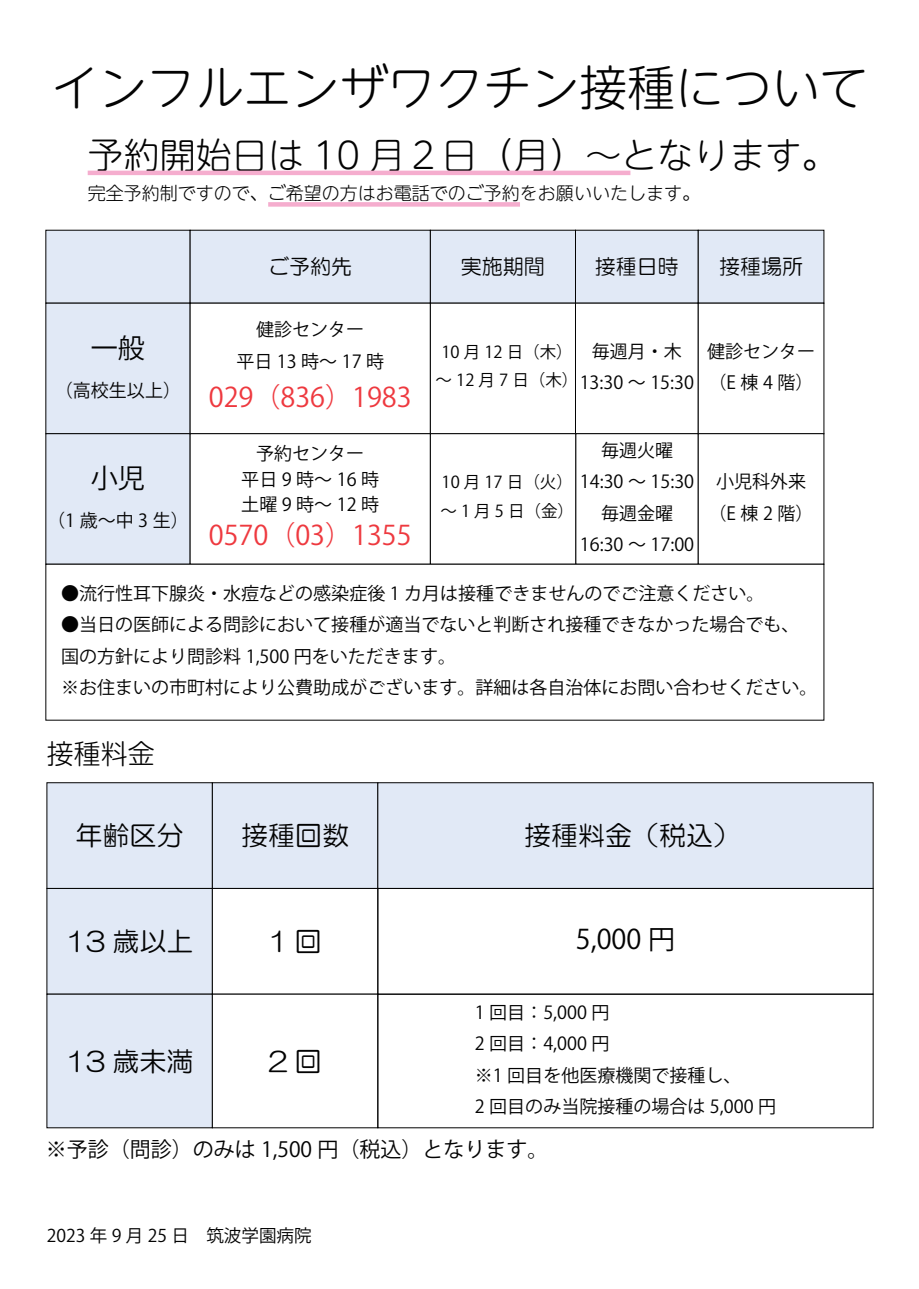
<style>
.page{position:relative;width:919px;height:1289px;background:#fff}
.page>*{position:absolute;margin:0;border:0;box-sizing:border-box;transform-origin:0 0}
.t1{font:300 48px "UD Shin M Go Pr 6 N";color:#030303}
.t2{font:300 36px "UD Shin M Go Pr 6 N";color:#030303}
.t3{font:27px "HG Maru Gothic MPRO";color:#030303}
.t4{font:27px "Koz Go Pr 6 N";color:#ee393f}
.t5{font:27px "Koz Go Pr 6 N";color:#030303}
.t6{font:300 27px "UD Shin M Go Pr 6 N";color:#030303}
.t7{font:21px "Koz Go Pr 6 N";color:#030303}
.t8{font:21px "HG Maru Gothic MPRO";color:#030303}
.t9{font:18px/31.5px "Koz Go Pr 6 N";color:#030303;text-align:center}
.t10{font:300 18px "UD Shin M Go Pr 6 N";color:#030303}
.t11{font:17.55px "Koz Go Pr 6 N";color:#030303}
.t12{font:16.5px/28.8px "Koz Go Pr 6 N";letter-spacing:.125em;color:#030303;text-align:center}
.s1{font-size:16.5px}
</style>
<div class="page">
<div style="left:268px;top:202px;width:252px;height:5px;background:#f5adce"></div>
<hr style="left:88px;top:171px;width:542px;height:4px;background:#f5adce">
<div style="left:45px;top:230px;width:145px;height:73px;background:#e1e9f6"></div>
<div style="left:190px;top:230px;width:240px;height:73px;background:#e1e9f6"></div>
<div style="left:430px;top:230px;width:146px;height:73px;background:#e1e9f6"></div>
<div style="left:575px;top:230px;width:123px;height:73px;background:#e1e9f6"></div>
<div style="left:697px;top:230px;width:127px;height:73px;background:#e1e9f6"></div>
<div style="left:45px;top:303px;width:145px;height:131px;background:#e1e9f6"></div>
<div style="left:430px;top:303px;width:146px;height:131px;background:#fff;border:1px solid #030303"></div>
<div style="left:575px;top:303px;width:123px;height:131px;background:#fff;border:1px solid #030303"></div>
<div style="left:697px;top:303px;width:127px;height:131px;background:#fff"></div>
<div style="left:45px;top:433px;width:145px;height:131px;background:#e1e9f6;border:1px solid #030303"></div>
<div style="left:190px;top:433px;width:240px;height:131px;background:#fff;border:1px solid #030303"></div>
<div style="left:430px;top:433px;width:146px;height:131px;background:#fff;border:1px solid #030303"></div>
<div style="left:575px;top:433px;width:123px;height:131px;background:#fff;border:1px solid #030303"></div>
<div style="left:697px;top:433px;width:127px;height:131px;background:#fff;border:1px solid #030303"></div>
<svg style="left:45px;top:563px;width:779px;height:158px"></svg>
<div style="left:47px;top:782px;width:166px;height:106px;background:#e1e9f6;border:1px solid #030303"></div>
<div style="left:212px;top:782px;width:166px;height:106px;background:#e1e9f6;border:1px solid #030303"></div>
<div style="left:377px;top:782px;width:496px;height:106px;background:#e1e9f6;border:1px solid #030303"></div>
<div style="left:47px;top:888px;width:166px;height:106px;background:#e1e9f6;border:1px solid #030303"></div>
<div style="left:212px;top:888px;width:166px;height:106px;background:#fff;border:1px solid #030303"></div>
<div style="left:377px;top:888px;width:496px;height:106px;border:1px solid #030303"></div>
<div style="left:47px;top:993px;width:166px;height:135px;background:#e1e9f6"></div>
<div style="left:212px;top:993px;width:166px;height:135px;background:#fff"></div>
<div style="left:377px;top:993px;width:496px;height:135px;border:1px solid #030303"></div>
<h1 class="t1" style="left:51px;top:49px;width:817px">インフルエンザワクチン接種について</h1>
<h2 class="t2" style="left:88px;top:126px;width:751px">予約開始日は 10 月２日（月）～となります。</h2>
<p class="t10" style="left:88px;top:178px;width:613px">完全予約制ですので、ご希望の方はお電話でのご予約をお願いいたします。</p>
<h3 class="t5" style="left:91px;top:332px;width:55px">一般</h3>
<p class="t9" style="left:55px;top:375px;width:127px">（高校生以上）</p>
<h3 class="t5" style="left:91px;top:463px;width:55px">小児</h3>
<p class="t9" style="left:47px;top:505px;width:143px">（1 歳～中 3 生）</p>
<p class="t8" style="left:268px;top:256px;width:85px">ご予約先</p>
<p class="t8" style="left:461px;top:256px;width:85px">実施期間</p>
<p class="t8" style="left:594px;top:256px;width:85px">接種日時</p>
<p class="t8" style="left:719px;top:256px;width:85px">接種場所</p>
<p class="t9" style="left:236px;top:314px;width:149px">健診センター<br>平日 13 時～ 17 時</p>
<h3 class="t4" style="left:209px;top:382px;width:204px">029（836）1983</h3>
<p class="t9" style="left:241px;top:441px;width:139px;line-height:25.5px">予約センター<br>平日9時～16時土曜9時～12時</p>
<h3 class="t4" style="left:209px;top:519px;width:204px">0570（03）1355</h3>
<p class="t12" style="left:435px;top:337px;width:144px">10 月 12 日（木）～ 12 月 7 日（木）</p>
<p class="t9" style="left:579px;top:335px;width:116px">毎週月・木<br>13:30 ～ 15:30</p>
<p class="t9" style="left:707px;top:335px;width:109px;text-align:left">健診センター（E棟4階）</p>
<p class="t9" style="left:601px;top:434px;width:73px">毎週火曜</p>
<p class="t9" style="left:441px;top:466px;width:254px"><span class="s1">10 月 17 日（火）</span> 14:30 ～ 15:30</p>
<p class="t9" style="left:601px;top:497px;width:73px">毎週金曜</p>
<p class="t9" style="left:580px;top:529px;width:116px">16:30 ～ 17:00</p>
<p class="t12" style="left:440px;top:497px;width:135px">～1月5日（金）</p>
<p class="t9" style="left:708px;top:466px;width:106px">小児科外来（E棟2階）</p>
<p class="t9" style="left:61px;top:578px;width:704px">●流行性耳下腺炎・水痘などの感染症後 1 カ月は接種できませんのでご注意ください。</p>
<p class="t9" style="left:61px;top:609px;width:757px;text-align:left">●当日の医師による問診において接種が適当でないと判断され接種できなかった場合でも、国の方針により問診料 1,500 円をいただきます。<br>※お住まいの市町村により公費助成がございます。詳細は各自治体にお問い合わせください。</p>
<h3 class="t6" style="left:47px;top:731px;width:109px">接種料金</h3>
<h3 class="t3" style="left:76px;top:822px;width:109px">年齢区分</h3>
<h3 class="t3" style="left:241px;top:822px;width:109px">接種回数</h3>
<h3 class="t3" style="left:524px;top:822px;width:217px">接種料金（税込）</h3>
<h3 class="t3" style="left:66px;top:927px;width:129px">13 歳以上</h3>
<h3 class="t3" style="left:268px;top:927px;width:55px">1回</h3>
<h3 class="t5" style="left:576px;top:923px;width:101px">5,000 円</h3>
<h3 class="t3" style="left:66px;top:1047px;width:129px">13 歳未満</h3>
<h3 class="t3" style="left:268px;top:1047px;width:55px">2回</h3>
<p class="t9" style="left:475px;top:996px;width:303px;text-align:left">1 回目：5,000 円<br>2 回目：4,000 円<br>※1 回目を他医療機関で接種し、<br>2 回目のみ当院接種の場合は 5,000 円</p>
<p class="t7" style="left:46px;top:1137px;width:504px">※予診（問診）のみは 1,500 円（税込）となります。</p>
<p class="t11" style="left:47px;top:1225px;width:266px">2023 年 9 月 25 日　筑波学園病院</p>
</div>
